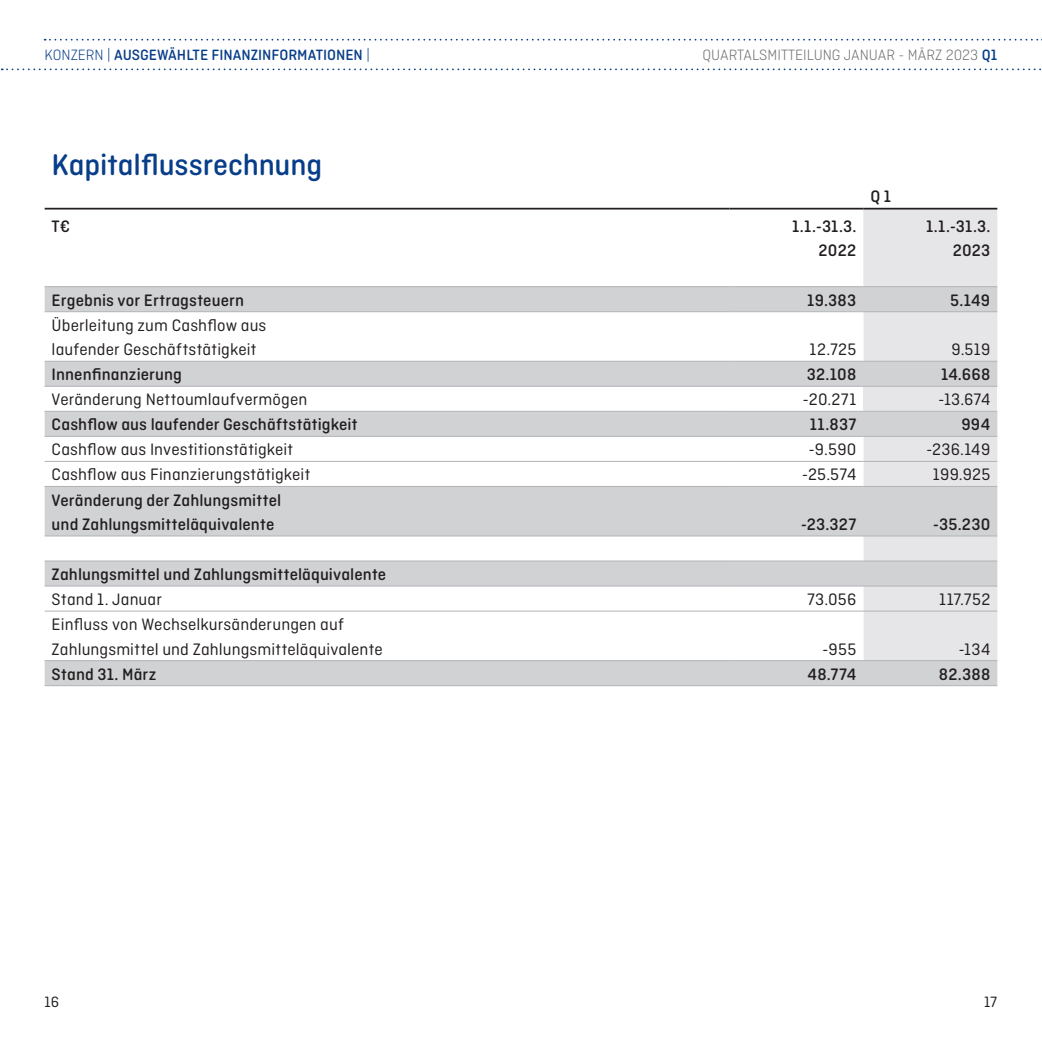
<style>
.page{position:relative;width:1042px;height:1042px;background:#fff}
.page>*{position:absolute;margin:0;border:0;box-sizing:border-box;transform-origin:0 0}
.t1{font:500 31.5px "Ciutadella Rounded";letter-spacing:-.005em;color:#083e89}
.t2{font:17.5px/24.5px "Ciutadella Rounded";letter-spacing:.005em;color:#231f20}
.t3{font:500 17.5px/24.5px "Ciutadella Rounded";letter-spacing:.005em;color:#231f20;text-align:right}
.t4{font:500 15.75px "Ciutadella Rounded";color:#083e89}
.t5{font:300 15.75px "Ciutadella Rounded";color:#6c6d70}
.t6{font:15.75px "Ciutadella Rounded";color:#231f20}
.s1{font-weight:300}
.s2{font-weight:500;color:#083e89}
</style>
<div class="page">
<svg style="left:45px;top:39px;width:997px;height:2px"></svg>
<svg style="left:2px;top:68px;width:1039px;height:2px"></svg>
<div style="left:863px;top:209px;width:134px;height:77px;background:#e6e5e7"></div>
<svg style="left:45px;top:287px;width:952px;height:398px"></svg>
<svg style="left:729px;top:312px;width:134px;height:348px"></svg>
<div style="left:45px;top:362px;width:952px;height:24px;background:#d1d2d4"></div>
<div style="left:863px;top:386px;width:134px;height:25px;background:#e6e5e7"></div>
<hr style="left:45px;top:208px;width:684px;height:1px;background:#231f20">
<hr style="left:729px;top:208px;width:134px;height:1px;background:#231f20">
<hr style="left:863px;top:208px;width:134px;height:1px;background:#231f20">
<hr style="left:45px;top:286px;width:684px;height:1px;background:#b2b3b7">
<hr style="left:729px;top:286px;width:134px;height:1px;background:#b2b3b7">
<hr style="left:863px;top:286px;width:134px;height:1px;background:#b2b3b7">
<hr style="left:45px;top:311px;width:684px;height:1px;background:#b2b3b7">
<hr style="left:729px;top:311px;width:134px;height:1px;background:#b2b3b7">
<hr style="left:863px;top:311px;width:134px;height:1px;background:#b2b3b7">
<hr style="left:45px;top:361px;width:684px;height:1px;background:#b2b3b7">
<hr style="left:729px;top:361px;width:134px;height:1px;background:#b2b3b7">
<hr style="left:863px;top:361px;width:134px;height:1px;background:#b2b3b7">
<hr style="left:45px;top:386px;width:684px;height:1px;background:#b2b3b7">
<hr style="left:729px;top:386px;width:134px;height:1px;background:#b2b3b7">
<hr style="left:863px;top:386px;width:134px;height:1px;background:#b2b3b7">
<hr style="left:45px;top:411px;width:684px;height:1px;background:#b2b3b7">
<hr style="left:729px;top:411px;width:134px;height:1px;background:#b2b3b7">
<hr style="left:863px;top:411px;width:134px;height:1px;background:#b2b3b7">
<hr style="left:45px;top:436px;width:684px;height:1px;background:#b2b3b7">
<hr style="left:729px;top:436px;width:134px;height:1px;background:#b2b3b7">
<hr style="left:863px;top:436px;width:134px;height:1px;background:#b2b3b7">
<hr style="left:45px;top:461px;width:684px;height:1px;background:#b2b3b7">
<hr style="left:729px;top:461px;width:134px;height:1px;background:#b2b3b7">
<hr style="left:863px;top:461px;width:134px;height:1px;background:#b2b3b7">
<hr style="left:45px;top:486px;width:684px;height:1px;background:#b2b3b7">
<hr style="left:729px;top:486px;width:134px;height:1px;background:#b2b3b7">
<hr style="left:863px;top:486px;width:134px;height:1px;background:#b2b3b7">
<hr style="left:45px;top:535px;width:684px;height:1px;background:#b2b3b7">
<hr style="left:729px;top:535px;width:134px;height:1px;background:#b2b3b7">
<hr style="left:863px;top:535px;width:134px;height:1px;background:#b2b3b7">
<hr style="left:45px;top:560px;width:684px;height:1px;background:#b2b3b7">
<hr style="left:729px;top:560px;width:134px;height:1px;background:#b2b3b7">
<hr style="left:863px;top:560px;width:134px;height:1px;background:#b2b3b7">
<hr style="left:45px;top:585px;width:684px;height:1px;background:#b2b3b7">
<hr style="left:729px;top:585px;width:134px;height:1px;background:#b2b3b7">
<hr style="left:863px;top:585px;width:134px;height:1px;background:#b2b3b7">
<hr style="left:45px;top:611px;width:684px;height:1px;background:#b2b3b7">
<hr style="left:729px;top:611px;width:134px;height:1px;background:#b2b3b7">
<hr style="left:863px;top:611px;width:134px;height:1px;background:#b2b3b7">
<hr style="left:45px;top:660px;width:684px;height:1px;background:#b2b3b7">
<hr style="left:729px;top:660px;width:134px;height:1px;background:#b2b3b7">
<hr style="left:863px;top:660px;width:134px;height:1px;background:#b2b3b7">
<hr style="left:45px;top:685px;width:684px;height:1px;background:#b2b3b7">
<hr style="left:729px;top:685px;width:134px;height:1px;background:#b2b3b7">
<hr style="left:863px;top:685px;width:134px;height:1px;background:#b2b3b7">
<p class="t4" style="left:45px;top:46px;width:327px"><span class="s1">KONZERN |</span> AUSGEWÄHLTE FINANZINFORMATIONEN <span class="s1">|</span></p>
<p class="t5" style="left:702px;top:47px;width:296px">QUARTALSMITTEILUNG JANUAR - MÄRZ 2023 <span class="s2">Q1</span></p>
<h1 class="t1" style="left:52px;top:147px;width:272px">Kapitalflussrechnung</h1>
<p class="t3" style="left:870px;top:184px;width:22px">Q 1</p>
<p class="t3" style="left:52px;top:214px;width:20px">T€</p>
<p class="t3" style="left:792px;top:214px;width:66px">1.1.-31.3.<br>2022</p>
<p class="t3" style="left:926px;top:214px;width:66px">1.1.-31.3.<br>2023</p>
<p class="t3" style="left:52px;top:288px;width:194px">Ergebnis vor Ertragsteuern</p>
<p class="t3" style="left:807px;top:288px;width:51px">19.383</p>
<p class="t3" style="left:950px;top:288px;width:42px">5.149</p>
<p class="t2" style="left:52px;top:313px;width:216px">Überleitung zum Cashflow aus laufender Geschäftstätigkeit</p>
<p class="t2" style="left:809px;top:337px;width:48px">12.725</p>
<p class="t2" style="left:951px;top:337px;width:40px">9.519</p>
<p class="t3" style="left:52px;top:362px;width:132px">Innenfinanzierung</p>
<p class="t3" style="left:806px;top:362px;width:51px">32.108</p>
<p class="t3" style="left:941px;top:362px;width:51px">14.668</p>
<p class="t2" style="left:52px;top:387px;width:257px">Veränderung Nettoumlaufvermögen</p>
<p class="t2" style="left:802px;top:387px;width:55px">-20.271</p>
<p class="t2" style="left:938px;top:387px;width:54px">-13.674</p>
<p class="t3" style="left:52px;top:412px;width:307px">Cashflow aus laufender Geschäftstätigkeit</p>
<p class="t3" style="left:810px;top:412px;width:48px">11.837</p>
<p class="t3" style="left:961px;top:412px;width:30px">994</p>
<p class="t2" style="left:52px;top:437px;width:243px">Cashflow aus Investitionstätigkeit</p>
<p class="t2" style="left:808px;top:437px;width:49px">-9.590</p>
<p class="t2" style="left:926px;top:437px;width:66px">-236.149</p>
<p class="t2" style="left:52px;top:462px;width:260px">Cashflow aus Finanzierungstätigkeit</p>
<p class="t2" style="left:802px;top:462px;width:56px">-25.574</p>
<p class="t2" style="left:933px;top:462px;width:59px">199.925</p>
<p class="t3" style="left:52px;top:488px;width:231px;text-align:left">Veränderung der Zahlungsmittel und Zahlungsmitteläquivalente</p>
<p class="t3" style="left:800px;top:512px;width:57px">-23.327</p>
<p class="t3" style="left:933px;top:512px;width:59px">-35.230</p>
<p class="t3" style="left:52px;top:562px;width:336px">Zahlungsmittel und Zahlungsmitteläquivalente</p>
<p class="t2" style="left:52px;top:587px;width:112px">Stand 1. Januar</p>
<p class="t2" style="left:807px;top:587px;width:51px">73.056</p>
<p class="t2" style="left:939px;top:587px;width:53px">117.752</p>
<p class="t2" style="left:52px;top:612px;width:332px">Einfluss von Wechselkursänderungen auf<br>Zahlungsmittel und Zahlungsmitteläquivalente</p>
<p class="t2" style="left:822px;top:637px;width:36px">-955</p>
<p class="t2" style="left:958px;top:637px;width:33px">-134</p>
<p class="t3" style="left:52px;top:662px;width:106px">Stand 31. März</p>
<p class="t3" style="left:807px;top:662px;width:50px">48.774</p>
<p class="t3" style="left:939px;top:662px;width:53px">82.388</p>
<p class="t6" style="left:45px;top:993px;width:16px">16</p>
<p class="t6" style="left:984px;top:993px;width:15px">17</p>
</div>
